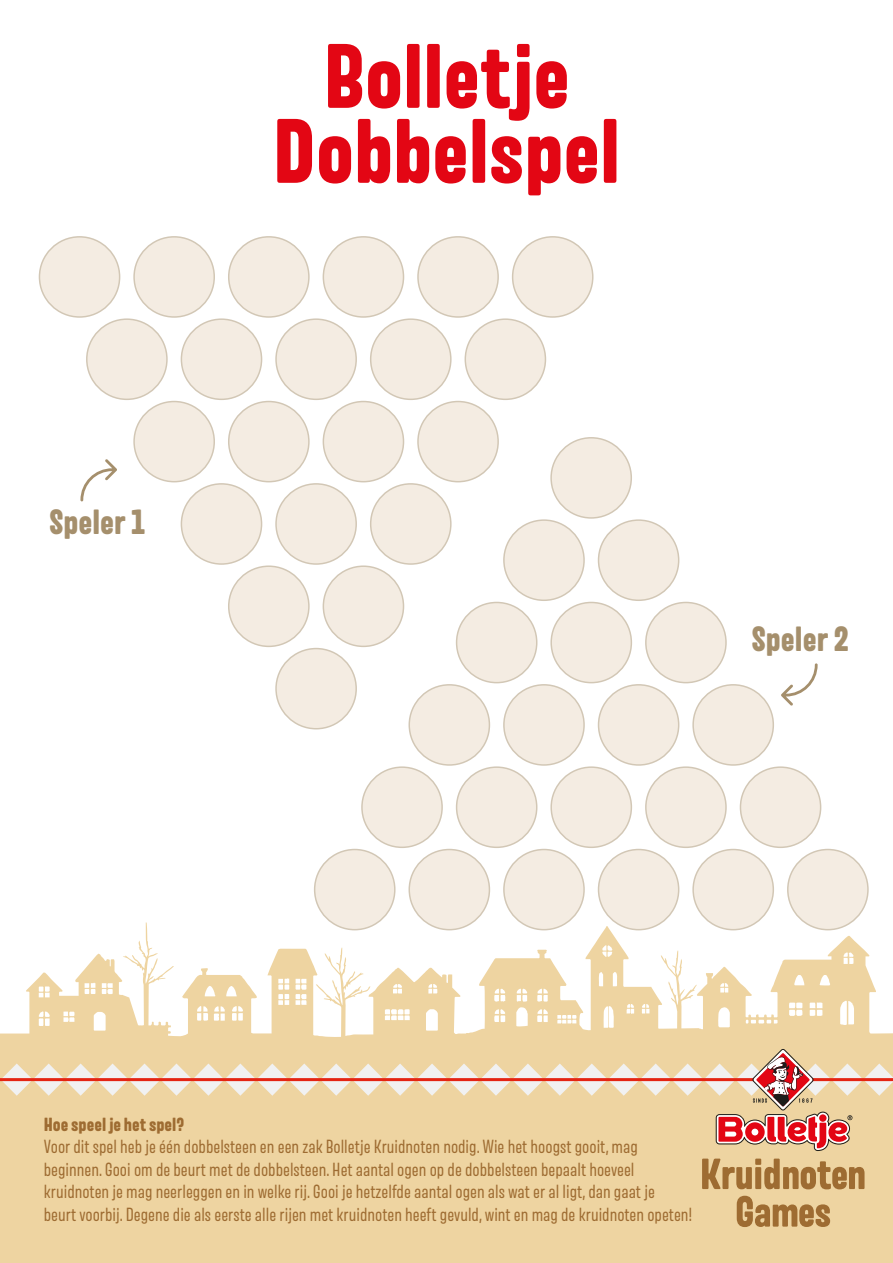
<style>
.page{position:relative;width:893px;height:1263px;background:#fff}
.page>*{position:absolute;margin:0;border:0;box-sizing:border-box;transform-origin:0 0}
.t1{font:90px/75px "Merlod Autre Norme";color:#e30614;text-align:center}
.t2{font:34.5px "Merlod Autre Norme";color:#a58f6c}
.t3{font:18.75px/22.5px "Merlod Norme";color:#9e6c32}
.t4{font:18.75px "Merlod Autre Norme";color:#9e6c32}
</style>
<div class="page">
<svg style="left:0;top:922px;width:893px;height:341px;fill:#eed4a1"></svg>
<div style="left:315px;top:849px;width:80px;height:81px;background:#f4ece2;border-radius:50%"></div>
<div style="left:314px;top:849px;width:82px;height:81px;border:2px solid #a58f6c;border-radius:50%"></div>
<div style="left:409px;top:849px;width:80px;height:81px;background:#f4ece2;border-radius:50%"></div>
<div style="left:408px;top:849px;width:82px;height:81px;border:2px solid #a58f6c;border-radius:50%"></div>
<div style="left:504px;top:849px;width:80px;height:81px;background:#f4ece2;border-radius:50%"></div>
<div style="left:503px;top:849px;width:82px;height:81px;border:2px solid #a58f6c;border-radius:50%"></div>
<div style="left:598px;top:849px;width:81px;height:81px;background:#f4ece2;border-radius:50%"></div>
<div style="left:598px;top:849px;width:81px;height:81px;border:2px solid #a58f6c;border-radius:50%"></div>
<div style="left:693px;top:849px;width:80px;height:81px;background:#f4ece2;border-radius:50%"></div>
<div style="left:692px;top:849px;width:82px;height:81px;border:2px solid #a58f6c;border-radius:50%"></div>
<div style="left:788px;top:849px;width:80px;height:81px;background:#f4ece2;border-radius:50%"></div>
<div style="left:787px;top:849px;width:82px;height:81px;border:2px solid #a58f6c;border-radius:50%"></div>
<div style="left:362px;top:767px;width:80px;height:80px;background:#f4ece2;border-radius:50%"></div>
<div style="left:361px;top:766px;width:82px;height:82px;border:2px solid #a58f6c;border-radius:50%"></div>
<div style="left:457px;top:767px;width:80px;height:80px;background:#f4ece2;border-radius:50%"></div>
<div style="left:456px;top:766px;width:81px;height:82px;border:2px solid #a58f6c;border-radius:50%"></div>
<div style="left:551px;top:767px;width:80px;height:80px;background:#f4ece2;border-radius:50%"></div>
<div style="left:550px;top:766px;width:82px;height:82px;border:2px solid #a58f6c;border-radius:50%"></div>
<div style="left:646px;top:767px;width:80px;height:80px;background:#f4ece2;border-radius:50%"></div>
<div style="left:645px;top:766px;width:82px;height:82px;border:2px solid #a58f6c;border-radius:50%"></div>
<div style="left:740px;top:767px;width:81px;height:80px;background:#f4ece2;border-radius:50%"></div>
<div style="left:740px;top:766px;width:81px;height:82px;border:2px solid #a58f6c;border-radius:50%"></div>
<div style="left:409px;top:685px;width:80px;height:80px;background:#f4ece2;border-radius:50%"></div>
<div style="left:408px;top:684px;width:82px;height:82px;border:2px solid #a58f6c;border-radius:50%"></div>
<div style="left:504px;top:685px;width:80px;height:80px;background:#f4ece2;border-radius:50%"></div>
<div style="left:503px;top:684px;width:82px;height:82px;border:2px solid #a58f6c;border-radius:50%"></div>
<div style="left:598px;top:685px;width:81px;height:80px;background:#f4ece2;border-radius:50%"></div>
<div style="left:598px;top:684px;width:81px;height:82px;border:2px solid #a58f6c;border-radius:50%"></div>
<div style="left:693px;top:685px;width:80px;height:80px;background:#f4ece2;border-radius:50%"></div>
<div style="left:692px;top:684px;width:82px;height:82px;border:2px solid #a58f6c;border-radius:50%"></div>
<div style="left:457px;top:602px;width:80px;height:81px;background:#f4ece2;border-radius:50%"></div>
<div style="left:456px;top:602px;width:81px;height:81px;border:2px solid #a58f6c;border-radius:50%"></div>
<div style="left:551px;top:602px;width:80px;height:81px;background:#f4ece2;border-radius:50%"></div>
<div style="left:550px;top:602px;width:82px;height:81px;border:2px solid #a58f6c;border-radius:50%"></div>
<div style="left:646px;top:602px;width:80px;height:81px;background:#f4ece2;border-radius:50%"></div>
<div style="left:645px;top:602px;width:82px;height:81px;border:2px solid #a58f6c;border-radius:50%"></div>
<div style="left:504px;top:520px;width:80px;height:80px;background:#f4ece2;border-radius:50%"></div>
<div style="left:503px;top:519px;width:82px;height:82px;border:2px solid #a58f6c;border-radius:50%"></div>
<div style="left:598px;top:520px;width:81px;height:80px;background:#f4ece2;border-radius:50%"></div>
<div style="left:598px;top:519px;width:81px;height:82px;border:2px solid #a58f6c;border-radius:50%"></div>
<div style="left:551px;top:438px;width:80px;height:80px;background:#f4ece2;border-radius:50%"></div>
<div style="left:550px;top:437px;width:82px;height:82px;border:2px solid #a58f6c;border-radius:50%"></div>
<div style="left:513px;top:237px;width:80px;height:80px;background:#f4ece2;border-radius:50%"></div>
<div style="left:512px;top:236px;width:81px;height:82px;border:2px solid #a58f6c;border-radius:50%"></div>
<div style="left:418px;top:237px;width:80px;height:80px;background:#f4ece2;border-radius:50%"></div>
<div style="left:417px;top:236px;width:82px;height:82px;border:2px solid #a58f6c;border-radius:50%"></div>
<div style="left:323px;top:237px;width:80px;height:80px;background:#f4ece2;border-radius:50%"></div>
<div style="left:323px;top:236px;width:81px;height:82px;border:2px solid #a58f6c;border-radius:50%"></div>
<div style="left:229px;top:237px;width:80px;height:80px;background:#f4ece2;border-radius:50%"></div>
<div style="left:228px;top:236px;width:82px;height:82px;border:2px solid #a58f6c;border-radius:50%"></div>
<div style="left:134px;top:237px;width:80px;height:80px;background:#f4ece2;border-radius:50%"></div>
<div style="left:133px;top:236px;width:82px;height:82px;border:2px solid #a58f6c;border-radius:50%"></div>
<div style="left:39px;top:237px;width:81px;height:80px;background:#f4ece2;border-radius:50%"></div>
<div style="left:39px;top:236px;width:81px;height:82px;border:2px solid #a58f6c;border-radius:50%"></div>
<div style="left:465px;top:319px;width:80px;height:80px;background:#f4ece2;border-radius:50%"></div>
<div style="left:465px;top:318px;width:81px;height:82px;border:2px solid #a58f6c;border-radius:50%"></div>
<div style="left:371px;top:319px;width:80px;height:80px;background:#f4ece2;border-radius:50%"></div>
<div style="left:370px;top:318px;width:82px;height:82px;border:2px solid #a58f6c;border-radius:50%"></div>
<div style="left:276px;top:319px;width:80px;height:80px;background:#f4ece2;border-radius:50%"></div>
<div style="left:275px;top:318px;width:82px;height:82px;border:2px solid #a58f6c;border-radius:50%"></div>
<div style="left:181px;top:319px;width:81px;height:80px;background:#f4ece2;border-radius:50%"></div>
<div style="left:181px;top:318px;width:81px;height:82px;border:2px solid #a58f6c;border-radius:50%"></div>
<div style="left:87px;top:319px;width:80px;height:80px;background:#f4ece2;border-radius:50%"></div>
<div style="left:86px;top:318px;width:82px;height:82px;border:2px solid #a58f6c;border-radius:50%"></div>
<div style="left:418px;top:401px;width:80px;height:81px;background:#f4ece2;border-radius:50%"></div>
<div style="left:417px;top:401px;width:82px;height:81px;border:2px solid #a58f6c;border-radius:50%"></div>
<div style="left:323px;top:401px;width:80px;height:81px;background:#f4ece2;border-radius:50%"></div>
<div style="left:323px;top:401px;width:81px;height:81px;border:2px solid #a58f6c;border-radius:50%"></div>
<div style="left:229px;top:401px;width:80px;height:81px;background:#f4ece2;border-radius:50%"></div>
<div style="left:228px;top:401px;width:82px;height:81px;border:2px solid #a58f6c;border-radius:50%"></div>
<div style="left:134px;top:401px;width:80px;height:81px;background:#f4ece2;border-radius:50%"></div>
<div style="left:133px;top:401px;width:82px;height:81px;border:2px solid #a58f6c;border-radius:50%"></div>
<div style="left:371px;top:484px;width:80px;height:80px;background:#f4ece2;border-radius:50%"></div>
<div style="left:370px;top:483px;width:82px;height:82px;border:2px solid #a58f6c;border-radius:50%"></div>
<div style="left:276px;top:484px;width:80px;height:80px;background:#f4ece2;border-radius:50%"></div>
<div style="left:275px;top:483px;width:82px;height:82px;border:2px solid #a58f6c;border-radius:50%"></div>
<div style="left:181px;top:484px;width:81px;height:80px;background:#f4ece2;border-radius:50%"></div>
<div style="left:181px;top:483px;width:81px;height:82px;border:2px solid #a58f6c;border-radius:50%"></div>
<div style="left:323px;top:566px;width:80px;height:80px;background:#f4ece2;border-radius:50%"></div>
<div style="left:323px;top:565px;width:81px;height:82px;border:2px solid #a58f6c;border-radius:50%"></div>
<div style="left:229px;top:566px;width:80px;height:80px;background:#f4ece2;border-radius:50%"></div>
<div style="left:228px;top:565px;width:82px;height:82px;border:2px solid #a58f6c;border-radius:50%"></div>
<div style="left:276px;top:648px;width:80px;height:81px;background:#f4ece2;border-radius:50%"></div>
<div style="left:275px;top:648px;width:82px;height:81px;border:2px solid #a58f6c;border-radius:50%"></div>
<svg style="left:80px;top:459px;width:37px;height:42px"></svg>
<svg style="left:781px;top:663px;width:37px;height:43px"></svg>
<svg style="left:1px;top:1049px;width:892px;height:102px;background:#ebcaa2"></svg>
<svg style="left:702px;top:1158px;width:162px;height:31px;background:#c39d66"></svg>
<svg style="left:737px;top:1196px;width:93px;height:31px;background:#c39c65"></svg>
<h2 class="t2" style="left:49px;top:500px;width:98px">Speler 1</h2>
<h1 class="t1" style="left:273px;top:36px;width:349px">Bolletje<br>Dobbelspel</h1>
<h2 class="t2" style="left:751px;top:616px;width:99px">Speler 2</h2>
<p class="t4" style="left:44px;top:1112px;width:142px">Hoe speel je het spel?</p>
<p class="t3" style="left:44px;top:1135px;width:650px">Voor dit spel heb je één dobbelsteen en een zak Bolletje Kruidnoten nodig. Wie het hoogst gooit, mag beginnen. Gooi om de beurt met de dobbelsteen. Het aantal ogen op de dobbelsteen bepaalt hoeveel kruidnoten je mag neerleggen en in welke rij. Gooi je hetzelfde aantal ogen als wat er al ligt, dan gaat je<br>beurt voorbij. Degene die als eerste alle rijen met kruidnoten heeft gevuld, wint en mag de kruidnoten opeten!</p>
</div>
